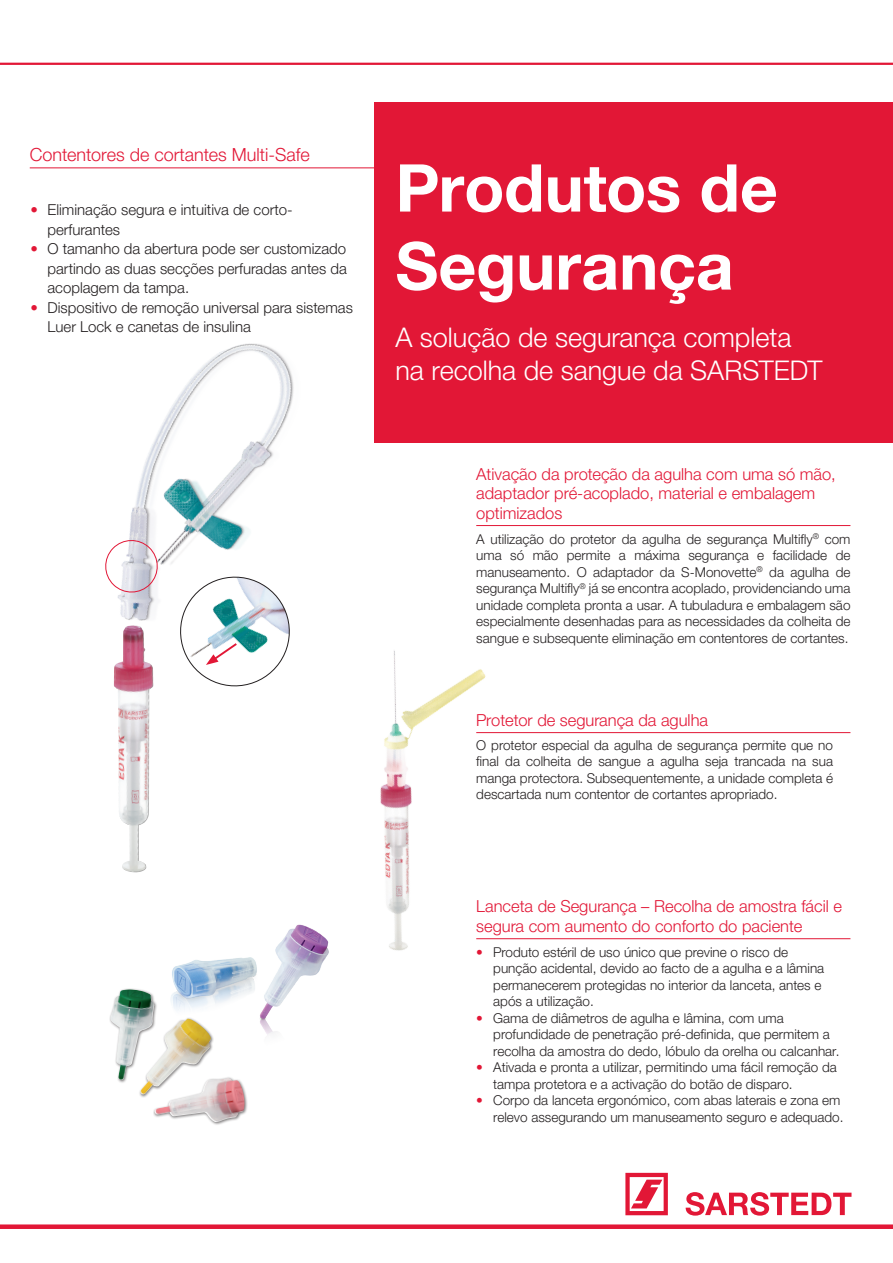
<style>
.page{position:relative;width:893px;height:1263px;background:#fff}
.page>*{position:absolute;margin:0;border:0;box-sizing:border-box;transform-origin:0 0}
.t1{font:700 66px/78px "Helvetica Neue LTW1 G";color:#fff}
.t2{font:300 27px/32.4px "Helvetica Neue LTW1 G";color:#fff}
.t3{font:300 18px "Helvetica Neue LTW1 G";color:#e21736}
.t4{font:300 16.5px/19.5px "Helvetica Neue LTW1 G";color:#e21736}
.t5{font:300 15px/19.5px "Helvetica Neue LTW1 G";color:#231f20}
.t6{font:300 13.5px/16.5px "Helvetica Neue LTW1 G";color:#231f20}
.s1{color:#e21736}
</style>
<div class="page">
<div style="left:0;top:1224px;width:893px;height:5px;background:#e21736"></div>
<svg style="left:625px;top:1173px;width:43px;height:42px"></svg>
<svg style="left:686px;top:1192px;width:165px;height:23px"></svg>
<hr style="left:476px;top:732px;width:374px;height:1px;background:#e21736">
<img style="left:385px;top:669px;width:213px;height:282px">
<div style="left:153px;top:1076px;width:95px;height:50px;background:#231f20;opacity:.6"></div>
<img style="left:153px;top:1078px;width:92px;height:44px">
<div style="left:138px;top:1017px;width:76px;height:81px;background:#231f20;opacity:.6"></div>
<img style="left:139px;top:1050px;width:72px;height:47px">
<div style="left:109px;top:988px;width:49px;height:96px;background:#231f20;opacity:.6"></div>
<img style="left:110px;top:989px;width:45px;height:92px">
<img style="left:147px;top:924px;width:182px;height:126px">
<hr style="left:0;top:63px;width:893px;height:2px;background:#e21736">
<img style="left:380px;top:442px;width:51px;height:425px">
<img style="left:113px;top:343px;width:292px;height:372px">
<img style="left:114px;top:625px;width:39px;height:247px">
<svg style="left:105px;top:537px;width:55px;height:58px"></svg>
<svg style="left:172px;top:568px;width:125px;height:126px"></svg>
<hr style="left:476px;top:525px;width:374px;height:1px;background:#e21736">
<hr style="left:476px;top:938px;width:374px;height:1px;background:#e21736">
<hr style="left:30px;top:168px;width:375px;height:1px;background:#e21736">
<div style="left:374px;top:102px;width:519px;height:340px;background:#e21736"></div>
<h3 class="t3" style="left:30px;top:143px;width:282px">Contentores de cortantes Multi-Safe</h3>
<p class="t5" style="left:47px;top:200px;width:247px;text-indent:-17px"><span class="s1">•</span> Eliminação segura e intuitiva de corto&shy;perfurantes</p>
<p class="t5" style="left:47px;top:239px;width:301px;text-align:justify;text-indent:-17px"><span class="s1">•</span> O tamanho da abertura pode ser customizado partindo as duas secções perfuradas antes da acoplagem da tampa.</p>
<p class="t5" style="left:47px;top:298px;width:307px;text-indent:-17px"><span class="s1">•</span> Dispositivo de remoção universal para sistemas<br>Luer Lock e canetas de insulina</p>
<h1 class="t1" style="left:395px;top:149px;width:384px">Produtos de<br>Segurança</h1>
<h2 class="t2" style="left:395px;top:322px;width:428px">A solução de segurança completa na recolha de sangue da SARSTEDT</h2>
<p class="t4" style="left:476px;top:464px;width:361px">Ativação da proteção da agulha com uma só mão, adaptador pré-acoplado, material e embalagem optimizados</p>
<p class="t6" style="left:476px;top:530px;width:376px;text-align:justify">A utilização do protetor da agulha de segurança Multifly<sup>®</sup> com uma só mão permite a máxima segurança e facilidade de manuseamento. O adaptador da S-Monovette<sup>®</sup> da agulha de segurança Multifly<sup>®</sup> já se encontra acoplado, providenciando uma unidade completa pronta a usar. A tubuladura e embalagem são especialmente desenhadas para as necessidades da colheita de sangue e subsequente eliminação em contentores de cortantes.</p>
<p class="t4" style="left:476px;top:710px;width:233px">Protetor de segurança da agulha</p>
<p class="t6" style="left:476px;top:737px;width:358px;text-align:justify">O protetor especial da agulha de segurança permite que no final da colheita de sangue a agulha seja trancada na sua manga protectora. Subsequentemente, a unidade completa é descartada num contentor de cortantes apropriado.</p>
<p class="t4" style="left:476px;top:896px;width:367px">Lanceta de Segurança – Recolha de amostra fácil e segura com aumento do conforto do paciente</p>
<p class="t6" style="left:493px;top:944px;width:332px;text-indent:-17px"><span class="s1">•</span> Produto estéril de uso único que previne o risco de punção acidental, devido ao facto de a agulha e a lâmina permanecerem protegidas no interior da lanceta, antes e após a utilização.</p>
<p class="t6" style="left:493px;top:1010px;width:348px;text-indent:-17px"><span class="s1">•</span> Gama de diâmetros de agulha e lâmina, com uma profundidade de penetração pré-definida, que permitem a recolha da amostra do dedo, lóbulo da orelha ou calcanhar.</p>
<p class="t6" style="left:493px;top:1059px;width:345px;text-indent:-17px"><span class="s1">•</span> Ativada e pronta a utilizar, permitindo uma fácil remoção da tampa protetora e a activação do botão de disparo.</p>
<p class="t6" style="left:476px;top:1092px;width:369px;text-align:right"><span class="s1">•</span> Corpo da lanceta ergonómico, com abas laterais e zona em relevo assegurando um manuseamento seguro e adequado.</p>
</div>
